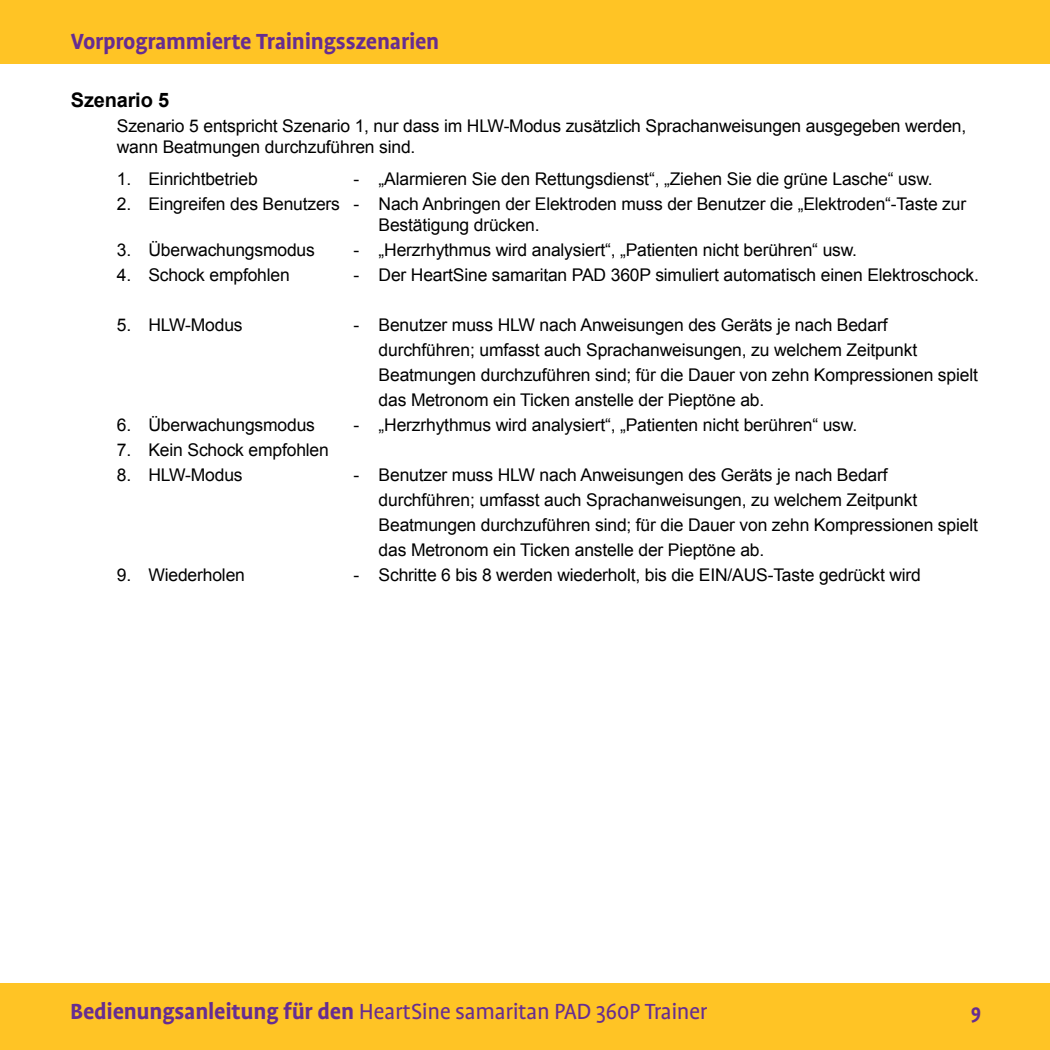
<style>
.page{position:relative;width:1050px;height:1050px;background:#fff}
.page>*{position:absolute;margin:0;border:0;box-sizing:border-box;transform-origin:0 0}
.t1{font:25px "Profile OT";letter-spacing:-.02em;color:#662d91}
.t2{font:700 25px "Profile OT";letter-spacing:-.01em;color:#662d91}
.t3{font:700 22.5px "Profile OT";color:#662d91}
.t4{font:700 20px "Arial";letter-spacing:-.01em;color:#000}
.t5{font:17.5px/25px "Arial";letter-spacing:-.01em;color:#000}
.s1{font-weight:700}
</style>
<div class="page">
<div style="left:0;top:982px;width:1049px;height:67px;background:#ffc425"></div>
<div style="left:0;top:0;width:1049px;height:64px;background:#ffc425"></div>
<h1 class="t2" style="left:71px;top:27px;width:370px">Vorprogrammierte Trainingsszenarien</h1>
<p class="t4" style="left:71px;top:86px;width:100px">Szenario 5</p>
<p class="t5" style="left:117px;top:115px;width:851px;line-height:21px">Szenario 5 entspricht Szenario 1, nur dass im HLW-Modus zusätzlich Sprachanweisungen ausgegeben werden, wann Beatmungen durchzuführen sind.</p>
<p class="t5" style="left:117px;top:166px;width:142px">1. Einrichtbetrieb</p>
<p class="t5" style="left:353px;top:166px;width:580px">- „Alarmieren Sie den Rettungsdienst“, „Ziehen Sie die grüne Lasche“ usw.</p>
<p class="t5" style="left:378px;top:193px;width:589px;line-height:21px;text-indent:-262px">2. Eingreifen des Benutzers - Nach Anbringen der Elektroden muss der Benutzer die „Elektroden“-Taste zur<br>Bestätigung drücken.</p>
<p class="t5" style="left:117px;top:237px;width:200px">3. Überwachungsmodus</p>
<p class="t5" style="left:353px;top:237px;width:505px">- „Herzrhythmus wird analysiert“, „Patienten nicht berühren“ usw.</p>
<p class="t5" style="left:117px;top:262px;width:174px">4. Schock empfohlen</p>
<p class="t5" style="left:353px;top:262px;width:627px">- Der HeartSine samaritan PAD 360P simuliert automatisch einen Elektroschock.</p>
<p class="t5" style="left:117px;top:312px;width:127px">5. HLW-Modus</p>
<p class="t5" style="left:378px;top:312px;width:601px;text-indent:-25px">- Benutzer muss HLW nach Anweisungen des Geräts je nach Bedarf durchführen; umfasst auch Sprachanweisungen, zu welchem Zeitpunkt Beatmungen durchzuführen sind; für die Dauer von zehn Kompressionen spielt das Metronom ein Ticken anstelle der Pieptöne ab.</p>
<p class="t5" style="left:117px;top:412px;width:200px">6. Überwachungsmodus</p>
<p class="t5" style="left:353px;top:412px;width:505px">- „Herzrhythmus wird analysiert“, „Patienten nicht berühren“ usw.</p>
<p class="t5" style="left:117px;top:437px;width:213px">7. Kein Schock empfohlen</p>
<p class="t5" style="left:117px;top:462px;width:127px">8. HLW-Modus</p>
<p class="t5" style="left:378px;top:462px;width:601px;text-indent:-25px">- Benutzer muss HLW nach Anweisungen des Geräts je nach Bedarf durchführen; umfasst auch Sprachanweisungen, zu welchem Zeitpunkt Beatmungen durchzuführen sind; für die Dauer von zehn Kompressionen spielt das Metronom ein Ticken anstelle der Pieptöne ab.</p>
<p class="t5" style="left:117px;top:562px;width:130px">9. Wiederholen</p>
<p class="t5" style="left:353px;top:562px;width:569px">- Schritte 6 bis 8 werden wiederholt, bis die EIN/AUS-Taste gedrückt wird</p>
<h1 class="t1" style="left:70px;top:998px;width:638px"><span class="s1">Bedienungsanleitung für den</span> HeartSine samaritan PAD 360P Trainer</h1>
<p class="t3" style="left:970px;top:1000px;width:12px">9</p>
</div>
